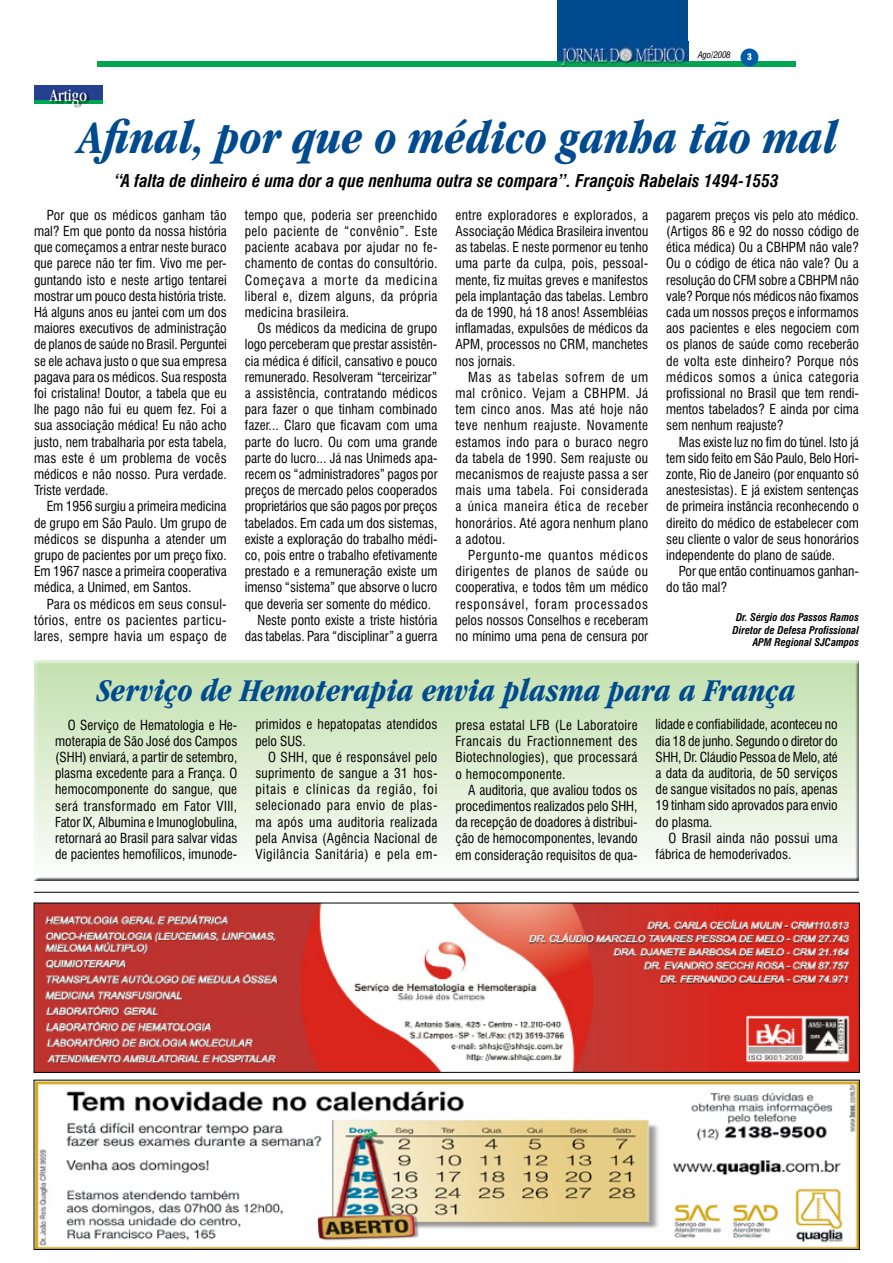
<style>
.page{position:relative;width:893px;height:1263px;background:#fff}
.page>*{position:absolute;margin:0;border:0;box-sizing:border-box;transform-origin:0 0}
.t1{font:italic 700 condensed 48px "Garamond IT Cby BT";color:#004a8f}
.t2{font:italic 700 condensed 33px "Garamond IT Cby BT";color:#004a8f}
.t3{font:condensed 18px "Garamond";color:#fff}
.t4{font:italic 700 condensed 17.25px "Swiss 721 BT";color:#000}
.t5{font:condensed 13.5px/16.2px "Swiss 721 BT";color:#000;text-align:justify}
.t6{font:italic 700 condensed 10.5px/12.6px "Swiss 721 BT";color:#000;text-align:right}
.t7{font:italic condensed 9px "Swiss 721 BT";letter-spacing:-.02em;color:#000}
.t8{font:900 condensed 9px "Swiss 721 BT";color:#fff}
</style>
<div class="page">
<div style="left:32px;top:657px;width:828px;height:225px;background:#000;opacity:.75"></div>
<img style="left:36px;top:1082px;width:822px;height:166px">
<div style="left:34px;top:1080px;width:826px;height:170px;border:1px solid #000"></div>
<img style="left:36px;top:905px;width:822px;height:166px">
<div style="left:34px;top:903px;width:826px;height:170px;border:1px solid #000"></div>
<hr style="left:34px;top:892px;width:825px;height:1px;background:#000">
<div style="left:34px;top:85px;width:68px;height:16px;background:#25408f"></div>
<hr style="left:34px;top:100px;width:68px;height:4px;background:#00a651">
<div style="left:50px;top:90px;width:78px;height:28px;background:#000;opacity:.75"></div>
<div style="left:558px;top:0;width:130px;height:56px;background:#004a8f"></div>
<div style="left:97px;top:61px;width:699px;height:6px;background:#00a651"></div>
<img style="left:558px;top:41px;width:130px;height:26px">
<div style="left:741px;top:49px;width:17px;height:17px;background:#005bab;border-radius:50%"></div>
<div style="left:740px;top:48px;width:18px;height:18px;border:2px solid #005bab;border-radius:50%"></div>
<h3 class="t3" style="left:50px;top:85px;width:39px">Artigo</h3>
<p class="t7" style="left:698px;top:49px;width:34px">Ago/2008</p>
<p class="t8" style="left:747px;top:51px;width:6px">3</p>
<h1 class="t1" style="left:78px;top:109px;width:762px">Afinal, por que o médico ganha tão mal</h1>
<p class="t4" style="left:114px;top:170px;width:666px">“A falta de dinheiro é uma dor a que nenhuma outra se compara”. François Rabelais 1494-1553</p>
<p class="t5" style="left:34px;top:207px;width:194px;text-indent:13px">Por que os médicos ganham tão mal? Em que ponto da nossa história que começamos a entrar neste buraco que parece não ter fim. Vivo me per&shy;guntando isto e neste artigo tentarei mostrar um pouco desta história triste.<br>Há alguns anos eu jantei com um dos maiores executivos de administração de planos de saúde no Brasil. Perguntei se ele achava justo o que sua empresa pagava para os médicos. Sua resposta foi cristalina! Doutor, a tabela que eu lhe pago não fui eu quem fez. Foi a sua associação médica! Eu não acho justo, nem trabalharia por esta tabela, mas este é um problema de vocês médicos e não nosso. Pura verdade.<br>Triste verdade.</p>
<p class="t5" style="left:34px;top:498px;width:194px;text-indent:13px">Em 1956 surgiu a primeira medicina de grupo em São Paulo. Um grupo de médicos se dispunha a atender um grupo de pacientes por um preço fixo.<br>Em 1967 nasce a primeira cooperativa médica, a Unimed, em Santos.</p>
<p class="t5" style="left:34px;top:596px;width:194px;text-indent:13px">Para os médicos em seus consul&shy;tórios, entre os pacientes particu&shy;lares, sempre havia um espaço de</p>
<p class="t5" style="left:666px;top:207px;width:194px">pagarem preços vis pelo ato médico. (Artigos 86 e 92 do nosso código de ética médica) Ou a CBHPM não vale?<br>Ou o código de ética não vale? Ou a resolução do CFM sobre a CBHPM não vale? Porque nós médicos não fixamos cada um nossos preços e informamos aos pacientes e eles negociem com os planos de saúde como receberão de volta este dinheiro? Porque nós médicos somos a única categoria profissional no Brasil que tem rendi&shy;mentos tabelados? E ainda por cima sem nenhum reajuste?</p>
<p class="t5" style="left:666px;top:434px;width:194px;text-indent:13px">Mas existe luz no fim do túnel. Isto já tem sido feito em São Paulo, Belo Hori&shy;zonte, Rio de Janeiro (por enquanto só anestesistas). E já existem sentenças de primeira instância reconhecendo o direito do médico de estabelecer com seu cliente o valor de seus honorários independente do plano de saúde.</p>
<p class="t5" style="left:666px;top:563px;width:194px;text-indent:13px">Por que então continuamos ganhan&shy;do tão mal?</p>
<p class="t6" style="left:732px;top:611px;width:128px">Dr. Sérgio dos Passos Ramos<br>Diretor de Defesa Profissional<br>APM Regional SJCampos</p>
<h2 class="t2" style="left:97px;top:670px;width:701px">Serviço de Hemoterapia envia plasma para a França</h2>
<p class="t5" style="left:55px;top:717px;width:184px;text-indent:13px">O Serviço de Hematologia e He&shy;moterapia de São José dos Campos (SHH) enviará, a partir de setembro, plasma excedente para a França. O hemocomponente do sangue, que será transformado em Fator VIII, Fator IX, Albumina e Imunoglobulina, retornará ao Brasil para salvar vidas de pacientes hemofílicos, imunode-</p>
<p class="t5" style="left:255px;top:716px;width:184px">primidos e hepatopatas atendidos pelo SUS.</p>
<p class="t5" style="left:245px;top:207px;width:194px">tempo que, poderia ser preenchido pelo paciente de “convênio”. Este paciente acabava por ajudar no fe&shy;chamento de contas do consultório.<br>Começava a morte da medicina liberal e, dizem alguns, da própria medicina brasileira.</p>
<p class="t5" style="left:257px;top:320px;width:181px">Os médicos da medicina de grupo</p>
<p class="t5" style="left:245px;top:336px;width:194px">logo perceberam que prestar assistên-</p>
<p class="t5" style="left:245px;top:353px;width:194px">cia médica é difícil, cansativo e pouco</p>
<p class="t5" style="left:245px;top:369px;width:194px">remunerado. Resolveram “terceirizar”</p>
<p class="t5" style="left:245px;top:385px;width:194px">a assistência, contratando médicos</p>
<p class="t5" style="left:245px;top:401px;width:194px">para fazer o que tinham combinado</p>
<p class="t5" style="left:245px;top:417px;width:194px">fazer... Claro que ficavam com uma</p>
<p class="t5" style="left:245px;top:434px;width:194px">parte do lucro. Ou com uma grande</p>
<p class="t5" style="left:245px;top:450px;width:194px">parte do lucro... Já nas Unimeds apa-</p>
<p class="t5" style="left:245px;top:466px;width:194px">recem os “administradores” pagos por</p>
<p class="t5" style="left:245px;top:482px;width:194px">preços de mercado pelos cooperados</p>
<p class="t5" style="left:245px;top:498px;width:194px">proprietários que são pagos por preços</p>
<p class="t5" style="left:245px;top:515px;width:194px">tabelados. Em cada um dos sistemas,</p>
<p class="t5" style="left:245px;top:531px;width:194px">existe a exploração do trabalho médi-</p>
<p class="t5" style="left:245px;top:547px;width:194px">co, pois entre o trabalho efetivamente</p>
<p class="t5" style="left:245px;top:563px;width:194px">prestado e a remuneração existe um</p>
<p class="t5" style="left:245px;top:579px;width:194px">imenso “sistema” que absorve o lucro</p>
<p class="t5" style="left:245px;top:596px;width:188px">que deveria ser somente do médico.</p>
<p class="t5" style="left:257px;top:612px;width:181px">Neste ponto existe a triste história</p>
<p class="t5" style="left:245px;top:628px;width:194px">das tabelas. Para “disciplinar” a guerra</p>
<p class="t5" style="left:455px;top:207px;width:194px">entre exploradores e explorados, a Associação Médica Brasileira inventou as tabelas. E neste pormenor eu tenho uma parte da culpa, pois, pessoal&shy;mente, fiz muitas greves e manifestos pela implantação das tabelas. Lembro da de 1990, há 18 anos! Assembléias inflamadas, expulsões de médicos da APM, processos no CRM, manchetes nos jornais.</p>
<p class="t5" style="left:455px;top:369px;width:194px;text-indent:13px">Mas as tabelas sofrem de um mal crônico. Vejam a CBHPM. Já tem cinco anos. Mas até hoje não teve nenhum reajuste. Novamente estamos indo para o buraco negro da tabela de 1990. Sem reajuste ou mecanismos de reajuste passa a ser mais uma tabela. Foi considerada a única maneira ética de receber honorários. Até agora nenhum plano a adotou.</p>
<p class="t5" style="left:455px;top:547px;width:194px;text-indent:13px">Pergunto-me quantos médicos dirigentes de planos de saúde ou cooperativa, e todos têm um médico responsável, foram processados pelos nossos Conselhos e receberam no mínimo uma pena de censura por</p>
<p class="t5" style="left:656px;top:716px;width:184px">lidade e confiabilidade, aconteceu no dia 18 de junho. Segundo o diretor do SHH, Dr. Cláudio Pessoa de Melo, até a data da auditoria, de 50 serviços de sangue visitados no país, apenas 19 tinham sido aprovados para envio do plasma.</p>
<p class="t5" style="left:656px;top:830px;width:184px;text-indent:13px">O Brasil ainda não possui uma fábrica de hemoderivados.</p>
<p class="t5" style="left:455px;top:717px;width:184px">presa estatal LFB (Le Laboratoire Francais du Fractionnement des Biotechnologies), que processará o hemocomponente.</p>
<p class="t5" style="left:455px;top:782px;width:184px;text-indent:13px">A auditoria, que avaliou todos os procedimentos realizados pelo SHH, da recepção de doadores à distribui&shy;ção de hemocomponentes, levando em consideração requisitos de qua-</p>
<p class="t5" style="left:255px;top:749px;width:184px;text-indent:13px">O SHH, que é responsável pelo suprimento de sangue a 31 hos&shy;pitais e clínicas da região, foi selecionado para envio de plas&shy;ma após uma auditoria realizada pela Anvisa (Agência Nacional de Vigilância Sanitária) e pela em-</p>
</div>
